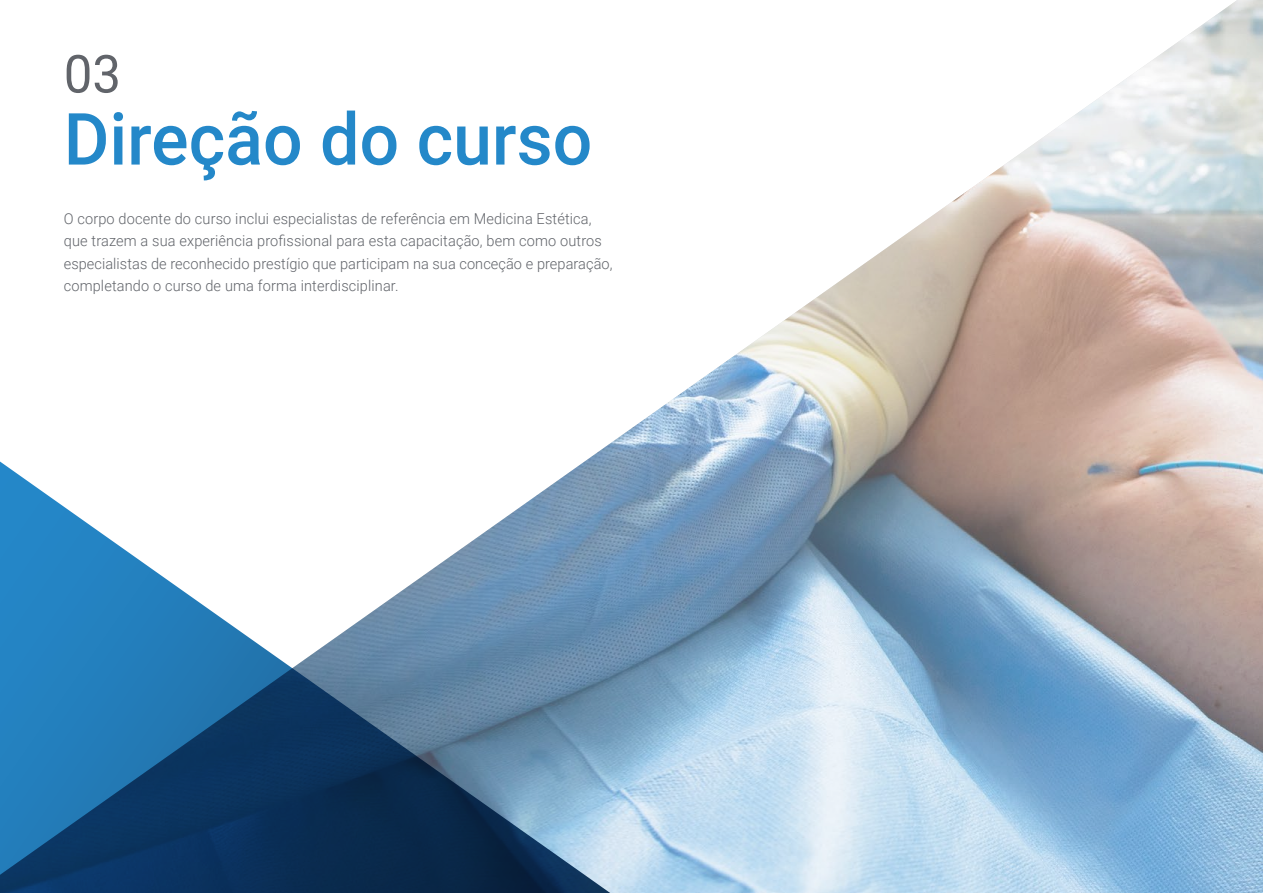
<style>
.page{position:relative;width:1263px;height:893px;background:#fff}
.page>*{position:absolute;margin:0;border:0;box-sizing:border-box;transform-origin:0 0}
.t1{font:500 72px "Roboto";color:#2488c9}
.t2{font:52.5px "Roboto";color:#61646a}
.t3{font:300 15px/22.5px "Roboto";letter-spacing:.01em;color:#61646a}
</style>
<div class="page">
<img style="left:606px;top:0;width:657px;height:893px">
<svg style="left:0;top:446px;width:640px;height:447px"></svg>
<h2 class="t2" style="left:64px;top:37px;width:59px">03</h2>
<h1 class="t1" style="left:64px;top:89px;width:530px">Direção do curso</h1>
<p class="t3" style="left:64px;top:207px;width:550px">O corpo docente do curso inclui especialistas de referência em Medicina Estética, que trazem a sua experiência profissional para esta capacitação, bem como outros especialistas de reconhecido prestígio que participam na sua conceção e preparação, completando o curso de uma forma interdisciplinar.</p>
</div>
